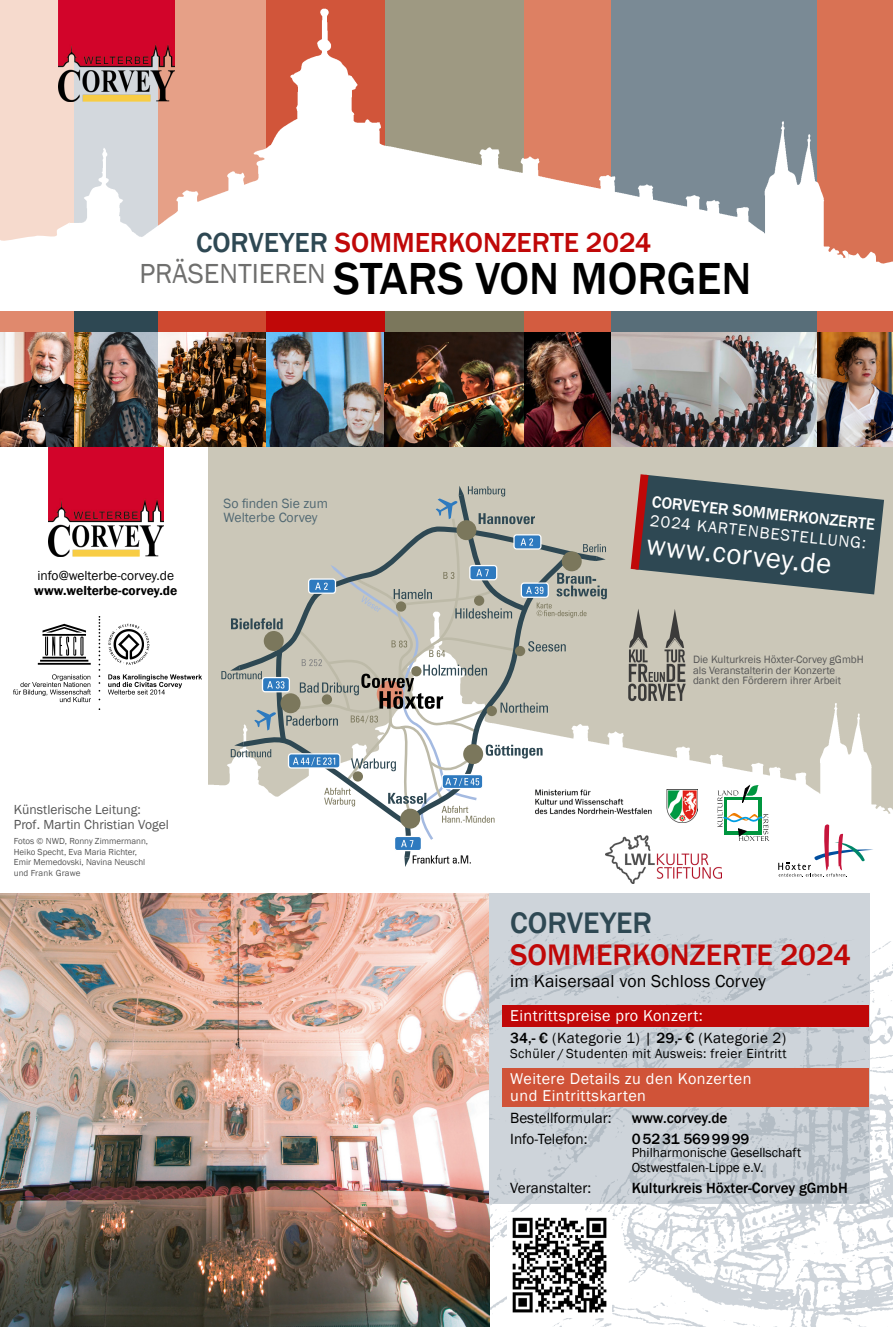
<style>
.page{position:relative;width:893px;height:1327px;background:#fff}
.page>*{position:absolute;margin:0;border:0;box-sizing:border-box;transform-origin:0 0}
.t1{font:500 46.2px "Franklin Gothic";color:#000}
.t2{font:500 30.45px "Franklin Gothic";color:#c00808}
.t3{font:500 30.45px "Franklin Gothic";color:#2e4853}
.t4{font:28.95px "Franklin Gothic";color:#fff}
.t5{font:500 28.35px "Franklin Gothic";color:#c00808}
.t6{font:17.85px "Franklin Gothic";letter-spacing:.01em;color:#000}
.t7{font:500 16.5px "Franklin Gothic";color:#fff}
.t8{font:16.5px "Franklin Gothic";color:#fff}
.t9{font:16.2px/16.5px "Franklin Gothic";letter-spacing:.03em;color:#fff}
.t10{font:500 15.15px "Franklin Gothic";color:#000}
.t11{font:15.15px "Franklin Gothic";color:#000}
.t12{font:15.15px "Franklin Gothic";letter-spacing:.025em;color:#000}
.t13{font:13.8px/13.8px "Franklin Gothic";color:#516872}
.t14{font:13.5px/15px "Franklin Gothic";color:#000}
.t15{font:13.5px/15px "Franklin Gothic";color:#565656}
.t16{font:13.5px "Franklin Gothic";letter-spacing:.025em;color:#000}
.t17{font:600 13.5px "Franklin Gothic";color:#000}
.t18{font:10.95px/10.9px "Franklin Gothic";color:#565656}
.t19{font:9px/10.5px "Franklin Gothic";color:#565656}
.s1{color:#2e4853}
.s2{font-weight:500}
</style>
<div class="page">
<div style="left:0;top:0;width:74px;height:266px;background:#f6dacd"></div>
<div style="left:818px;top:0;width:75px;height:267px;background:#d97254"></div>
<img style="left:489px;top:934px;width:404px;height:393px">
<img style="left:0;top:893px;width:489px;height:434px">
<div style="left:489px;top:880px;width:380px;height:323px;background:#ced4da"></div>
<img style="left:489px;top:934px;width:380px;height:269px">
<div style="left:503px;top:1005px;width:366px;height:21px;background:#c00808"></div>
<div style="left:503px;top:1068px;width:366px;height:38px;background:#d05338"></div>
<img style="left:507px;top:1212px;width:104px;height:105px">
<div style="left:0;top:446px;width:893px;height:447px;background:#fff"></div>
<div style="left:209px;top:446px;width:684px;height:142px;background:#cbc7b8"></div>
<img style="left:209px;top:588px;width:684px;height:235px">
<svg style="left:631px;top:474px;width:253px;height:120px"></svg>
<svg style="left:221px;top:486px;width:386px;height:381px"></svg>
<img style="left:620px;top:600px;width:73px;height:109px">
<img style="left:48px;top:446px;width:116px;height:111px">
<img style="left:14px;top:616px;width:188px;height:93px">
<svg style="left:778px;top:824px;width:95px;height:53px"></svg>
<img style="left:536px;top:789px;width:161px;height:33px">
<img style="left:606px;top:836px;width:116px;height:48px">
<svg style="left:717px;top:785px;width:52px;height:56px"></svg>
<img style="left:59px;top:0;width:115px;height:102px">
<img style="left:70px;top:3px;width:774px;height:264px">
<svg style="left:844px;top:250px;width:49px;height:17px"></svg>
<svg style="left:0;top:222px;width:75px;height:45px"></svg>
<img style="left:158px;top:332px;width:660px;height:114px">
<img style="left:74px;top:332px;width:84px;height:114px">
<img style="left:0;top:332px;width:74px;height:114px">
<img style="left:818px;top:332px;width:75px;height:114px">
<div style="left:266px;top:311px;width:119px;height:21px;background:#c00808"></div>
<div style="left:158px;top:311px;width:108px;height:21px;background:#ce4930"></div>
<div style="left:74px;top:311px;width:84px;height:21px;background:#2e4853"></div>
<div style="left:611px;top:311px;width:207px;height:21px;background:#586e79"></div>
<div style="left:523px;top:311px;width:88px;height:21px;background:#d35c40"></div>
<div style="left:385px;top:311px;width:138px;height:21px;background:#7b775c"></div>
<div style="left:0;top:311px;width:74px;height:21px;background:#e0896d"></div>
<div style="left:818px;top:311px;width:75px;height:21px;background:#d56347"></div>
<h3 class="t5" style="left:196px;top:225px;width:457px"><span class="s1">CORVEYER</span> SOMMERKONZERTE 2024</h3>
<h1 class="t1" style="left:139px;top:250px;width:613px"><sup>PRÄSENTIEREN</sup> STARS VON MORGEN</h1>
<h3 class="t14" style="left:37px;top:568px;width:138px">info@welterbe-corvey.de</h3>
<h3 class="t17" style="left:34px;top:582px;width:145px">www.welterbe-corvey.de</h3>
<h3 class="t13" style="left:224px;top:497px;width:106px">So finden Sie zum<br>Welterbe Corvey</h3>
<h3 class="t15" style="left:14px;top:802px;width:157px">Künstlerische Leitung:<br>Prof. Martin Christian Vogel</h3>
<p class="t19" style="left:14px;top:836px;width:136px">Fotos © NWD, Ronny Zimmermann,<br>Heiko Specht, Eva Maria Richter,<br>Emir Memedovski, Navina Neuschl und Frank Grawe</p>
<h3 class="t7" style="left:653px;top:491px;width:225px;rotate:6deg">CORVEYER SOMMERKONZERTE</h3>
<h3 class="t8" style="left:651px;top:510px;width:219px;rotate:6deg">2024 KARTENBESTELLUNG:</h3>
<h3 class="t4" style="left:649px;top:527px;width:187px;rotate:6deg">www.corvey.de</h3>
<p class="t18" style="left:693px;top:654px;width:172px">Die Kulturkreis Höxter-Corvey gGmbH als Veranstalterin der Konzerte dankt den Förderern ihrer Arbeit</p>
<h2 class="t3" style="left:510px;top:904px;width:143px">CORVEYER</h2>
<h2 class="t2" style="left:510px;top:935px;width:342px">SOMMERKONZERTE 2024</h2>
<h3 class="t6" style="left:510px;top:970px;width:257px">im Kaisersaal von Schloss Corvey</h3>
<h3 class="t9" style="left:510px;top:1007px;width:194px">Eintrittspreise pro Konzert:</h3>
<h3 class="t12" style="left:510px;top:1028px;width:277px"><span class="s2">34,- €</span> (Kategorie 1) | <span class="s2">29,- €</span> (Kategorie 2)</h3>
<h3 class="t16" style="left:510px;top:1045px;width:278px">Schüler / Studenten mit Ausweis: freier Eintritt</h3>
<h3 class="t9" style="left:510px;top:1070px;width:243px">Weitere Details zu den Konzerten und Eintrittskarten</h3>
<h3 class="t11" style="left:510px;top:1108px;width:103px">Bestellformular:</h3>
<h3 class="t10" style="left:632px;top:1108px;width:97px">www.corvey.de</h3>
<h3 class="t11" style="left:510px;top:1129px;width:79px">Info-Telefon:</h3>
<h3 class="t10" style="left:632px;top:1129px;width:119px">05231 5699999</h3>
<h3 class="t14" style="left:632px;top:1145px;width:171px">Philharmonische Gesellschaft<br>Ostwestfalen-Lippe e.V.</h3>
<h3 class="t11" style="left:510px;top:1179px;width:83px">Veranstalter:</h3>
<h3 class="t10" style="left:632px;top:1179px;width:217px">Kulturkreis Höxter-Corvey gGmbH</h3>
</div>
